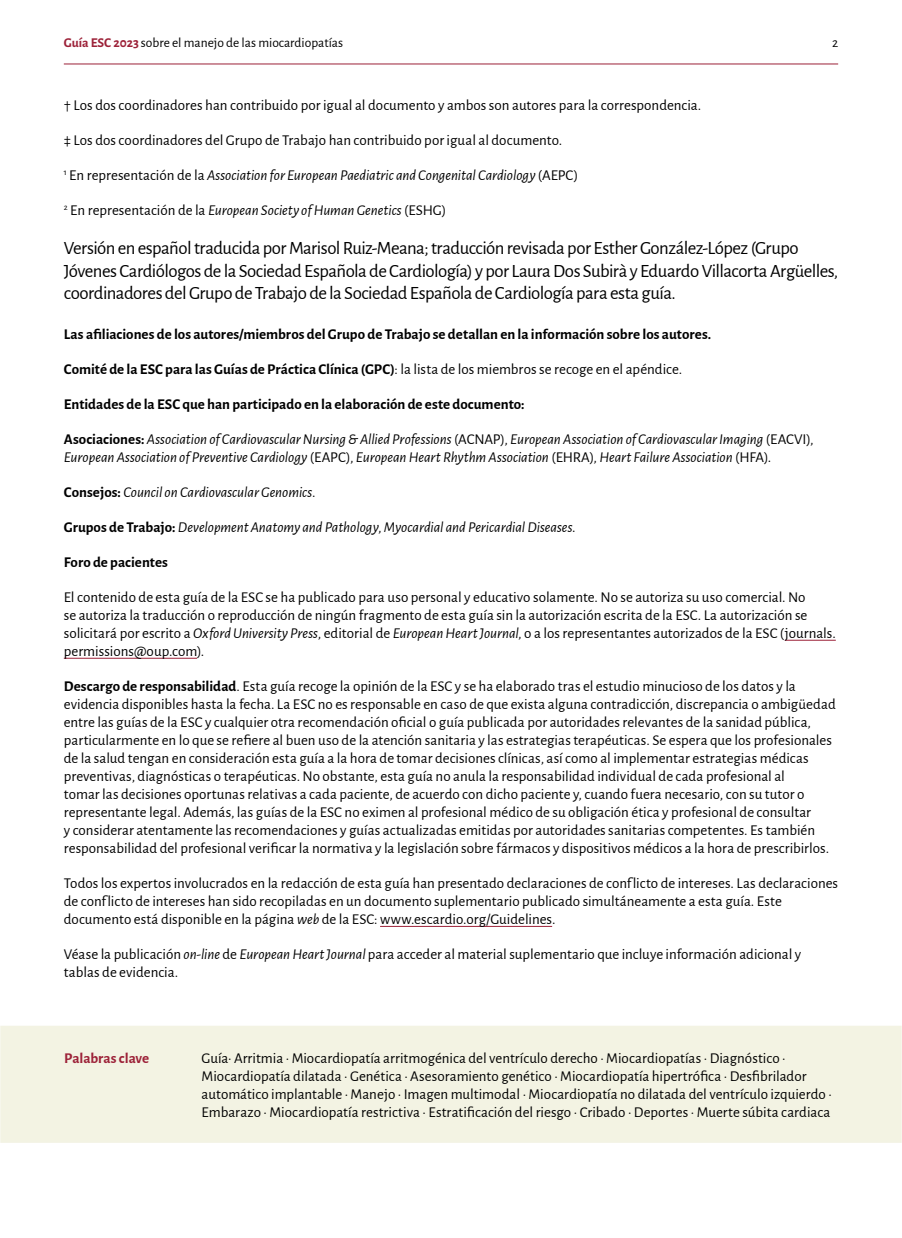
<style>
.page{position:relative;width:902px;height:1238px;background:#fff}
.page>*{position:absolute;margin:0;border:0;box-sizing:border-box;transform-origin:0 0}
.t1{font:18.75px/22.5px "Alegreya Sans";letter-spacing:-.03em;color:#000}
.t2{font:15px/18px "Alegreya Sans";color:#000}
.t3{font:italic 15px/18px "Alegreya Sans";color:#000}
.t4{font:700 15px "Alegreya Sans";color:#000}
.t5{font:700 15px "Alegreya Sans";letter-spacing:-.005em;color:#9c2138}
.t6{font:13.5px "Alegreya Sans";color:#000}
.s1{font-weight:700;color:#9c2138}
.s2{font-style:normal}
.s3{font-weight:400}
.s4{font-weight:700;font-style:normal}
.s5{font-style:italic}
.s6{font-weight:700}
</style>
<div class="page">
<hr style="left:64px;top:64px;width:774px;height:1px;background:#9c2138">
<hr style="left:784px;top:640px;width:51px;height:1px;background:#9c2138">
<hr style="left:64px;top:658px;width:133px;height:1px;background:#9c2138">
<hr style="left:380px;top:926px;width:172px;height:1px;background:#9c2138">
<div style="left:0;top:1026px;width:901px;height:116px;background:#f3f3e3"></div>
<p class="t6" style="left:64px;top:33px;width:281px"><span class="s1">Guía ESC 2023</span> sobre el manejo de las miocardiopatías</p>
<p class="t6" style="left:831px;top:33px;width:8px">2</p>
<p class="t2" style="left:64px;top:95px;width:639px">† Los dos coordinadores han contribuido por igual al documento y ambos son autores para la correspondencia.</p>
<p class="t2" style="left:64px;top:130px;width:500px">‡ Los dos coordinadores del Grupo de Trabajo han contribuido por igual al documento.</p>
<p class="t3" style="left:64px;top:165px;width:515px"><sup>1</sup> <span class="s2">En representación de la</span> Association for European Paediatric and Congenital Cardiology <span class="s2">(AEPC)</span></p>
<p class="t3" style="left:64px;top:200px;width:384px"><sup>2</sup> <span class="s2">En representación de la</span> European Society of Human Genetics <span class="s2">(ESHG)</span></p>
<p class="t1" style="left:64px;top:236px;width:775px">Versión en español traducida por Marisol Ruiz-Meana; traducción revisada por Esther González-López (Grupo<br>Jóvenes Cardiólogos de la Sociedad Española de Cardiología) y por Laura Dos Subirà y Eduardo Villacorta Argüelles, coordinadores del Grupo de Trabajo de la Sociedad Española de Cardiología para esta guía.</p>
<p class="t4" style="left:64px;top:323px;width:649px">Las afiliaciones de los autores/miembros del Grupo de Trabajo se detallan en la información sobre los autores.</p>
<p class="t4" style="left:64px;top:358px;width:620px">Comité de la ESC para las Guías de Práctica Clínica (GPC)<span class="s3">: la lista de los miembros se recoge en el apéndice.</span></p>
<p class="t4" style="left:64px;top:393px;width:462px">Entidades de la ESC que han participado en la elaboración de este documento:</p>
<p class="t3" style="left:64px;top:429px;width:751px"><span class="s4">Asociaciones:</span> Association of Cardiovascular Nursing &amp; Allied Professions <span class="s2">(ACNAP),</span> European Association of Cardiovascular Imaging <span class="s2">(EACVI),<br></span>European Association of Preventive Cardiology <span class="s2">(EAPC),</span> European Heart Rhythm Association <span class="s2">(EHRA),</span> Heart Failure Association <span class="s2">(HFA).</span></p>
<p class="t3" style="left:64px;top:482px;width:253px"><span class="s4">Consejos:</span> Council on Cardiovascular Genomics<span class="s2">.</span></p>
<p class="t3" style="left:64px;top:517px;width:513px"><span class="s4">Grupos de Trabajo:</span> Development Anatomy and Pathology<span class="s2">,</span> Myocardial and Pericardial Diseases<span class="s2">.</span></p>
<p class="t4" style="left:64px;top:551px;width:106px">Foro de pacientes</p>
<p class="t2" style="left:64px;top:587px;width:773px">El contenido de esta guía de la ESC se ha publicado para uso personal y educativo solamente. No se autoriza su uso comercial. No<br>se autoriza la traducción o reproducción de ningún fragmento de esta guía sin la autorización escrita de la ESC. La autorización se solicitará por escrito a <span class="s5">Oxford University Press</span>, editorial de <span class="s5">European Heart Journal</span>, o a los representantes autorizados de la ESC (journals. permissions@oup.com).</p>
<p class="t2" style="left:64px;top:676px;width:773px"><span class="s6">Descargo de responsabilidad</span>. Esta guía recoge la opinión de la ESC y se ha elaborado tras el estudio minucioso de los datos y la evidencia disponibles hasta la fecha. La ESC no es responsable en caso de que exista alguna contradicción, discrepancia o ambigüedad entre las guías de la ESC y cualquier otra recomendación oficial o guía publicada por autoridades relevantes de la sanidad pública, particularmente en lo que se refiere al buen uso de la atención sanitaria y las estrategias terapéuticas. Se espera que los profesionales de la salud tengan en consideración esta guía a la hora de tomar decisiones clínicas, así como al implementar estrategias médicas preventivas, diagnósticas o terapéuticas. No obstante, esta guía no anula la responsabilidad individual de cada profesional al<br>tomar las decisiones oportunas relativas a cada paciente, de acuerdo con dicho paciente y, cuando fuera necesario, con su tutor o representante legal. Además, las guías de la ESC no eximen al profesional médico de su obligación ética y profesional de consultar<br>y considerar atentamente las recomendaciones y guías actualizadas emitidas por autoridades sanitarias competentes. Es también responsabilidad del profesional verificar la normativa y la legislación sobre fármacos y dispositivos médicos a la hora de prescribirlos.</p>
<p class="t2" style="left:64px;top:873px;width:775px">Todos los expertos involucrados en la redacción de esta guía han presentado declaraciones de conflicto de intereses. Las declaraciones de conflicto de intereses han sido recopiladas en un documento suplementario publicado simultáneamente a esta guía. Este documento está disponible en la página <span class="s5">web</span> de la ESC: www.escardio.org/Guidelines.</p>
<p class="t2" style="left:64px;top:944px;width:739px">Véase la publicación <span class="s5">on-line</span> de <span class="s5">European Heart Journal</span> para acceder al material suplementario que incluye información adicional y tablas de evidencia.</p>
<p class="t5" style="left:64px;top:1047px;width:87px">Palabras clave</p>
<p class="t2" style="left:202px;top:1048px;width:631px">Guía· Arritmia · Miocardiopatía arritmogénica del ventrículo derecho · Miocardiopatías · Diagnóstico · Miocardiopatía dilatada · Genética · Asesoramiento genético · Miocardiopatía hipertrófica · Desfibrilador automático implantable · Manejo · Imagen multimodal · Miocardiopatía no dilatada del ventrículo izquierdo · Embarazo · Miocardiopatía restrictiva · Estratificación del riesgo · Cribado · Deportes · Muerte súbita cardiaca</p>
</div>
